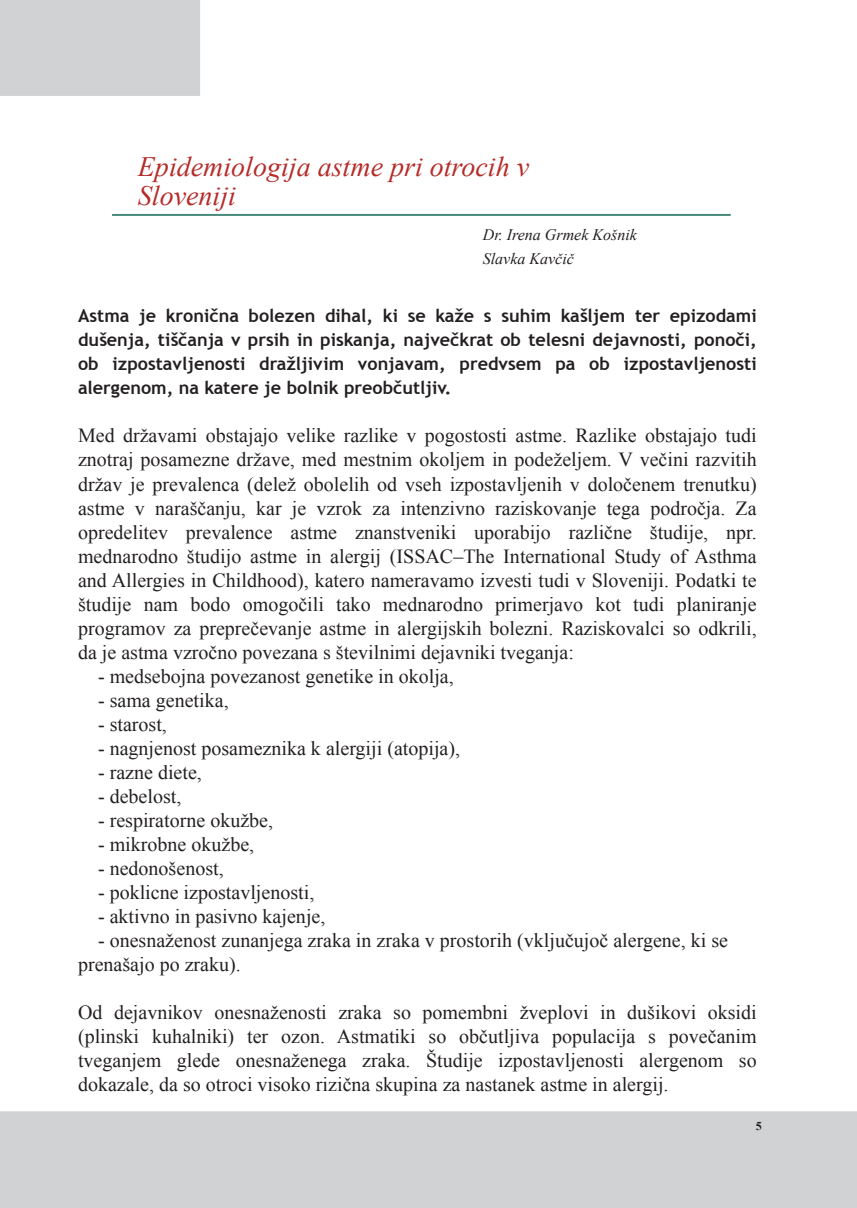
<style>
.page{position:relative;width:857px;height:1208px;background:#fff}
.page>*{position:absolute;margin:0;border:0;box-sizing:border-box;transform-origin:0 0}
.t1{font:italic 28px/28.8px "Times New Roman";color:#b52c2a}
.t2{font:20px/24px "Times New Roman";color:#231f20;text-align:justify}
.t3{font:700 18px/24px "Trebuchet MS";color:#231f20;text-align:justify}
.t4{font:italic 16px/24px "Times New Roman";color:#231f20}
.t5{font:700 12px "Times New Roman";color:#231f20}
</style>
<div class="page">
<div style="left:0;top:1111px;width:856px;height:97px;background:#d1d2d4"></div>
<div style="left:0;top:0;width:200px;height:96px;background:#d1d2d4"></div>
<hr style="left:112px;top:214px;width:618px;height:2px;background:#468a79">
<h1 class="t1" style="left:138px;top:152px;width:392px">Epidemiologija astme pri otrocih v<br>Sloveniji</h1>
<p class="t4" style="left:482px;top:223px;width:156px">Dr. Irena Grmek Košnik<br>Slavka Kavčič</p>
<p class="t3" style="left:78px;top:304px;width:679px">Astma je kronična bolezen dihal, ki se kaže s suhim kašljem ter epizodami dušenja, tiščanja v prsih in piskanja, največkrat ob telesni dejavnosti, ponoči, ob izpostavljenosti dražljivim vonjavam, predvsem pa ob izpostavljenosti alergenom, na katere je bolnik preobčutljiv.</p>
<p class="t2" style="left:78px;top:424px;width:679px">Med državami obstajajo velike razlike v pogostosti astme. Razlike obstajajo tudi znotraj posamezne države, med mestnim okoljem in podeželjem. V večini razvitih držav je prevalenca (delež obolelih od vseh izpostavljenih v določenem trenutku) astme v naraščanju, kar je vzrok za intenzivno raziskovanje tega področja. Za opredelitev prevalence astme znanstveniki uporabijo različne študije, npr. mednarodno študijo astme in alergij (ISSAC–The International Study of Asthma and Allergies in Childhood), katero nameravamo izvesti tudi v Sloveniji. Podatki te študije nam bodo omogočili tako mednarodno primerjavo kot tudi planiranje programov za preprečevanje astme in alergijskih bolezni. Raziskovalci so odkrili, da je astma vzročno povezana s številnimi dejavniki tveganja:</p>
<p class="t2" style="left:98px;top:664px;width:357px">- medsebojna povezanost genetike in okolja,</p>
<p class="t2" style="left:98px;top:688px;width:132px">- sama genetika,</p>
<p class="t2" style="left:98px;top:712px;width:70px">- starost,</p>
<p class="t2" style="left:98px;top:736px;width:363px">- nagnjenost posameznika k alergiji (atopija),</p>
<p class="t2" style="left:98px;top:760px;width:105px">- razne diete,</p>
<p class="t2" style="left:98px;top:784px;width:85px">- debelost,</p>
<p class="t2" style="left:98px;top:808px;width:176px">- respiratorne okužbe,</p>
<p class="t2" style="left:98px;top:832px;width:158px">- mikrobne okužbe,</p>
<p class="t2" style="left:98px;top:856px;width:127px">- nedonošenost,</p>
<p class="t2" style="left:98px;top:880px;width:218px">- poklicne izpostavljenosti,</p>
<p class="t2" style="left:98px;top:904px;width:229px">- aktivno in pasivno kajenje,</p>
<p class="t2" style="left:78px;top:928px;width:651px;text-indent:20px">- onesnaženost zunanjega zraka in zraka v prostorih (vključujoč alergene, ki se prenašajo po zraku).</p>
<p class="t2" style="left:78px;top:1000px;width:679px">Od dejavnikov onesnaženosti zraka so pomembni žveplovi in dušikovi oksidi (plinski kuhalniki) ter ozon. Astmatiki so občutljiva populacija s povečanim tveganjem glede onesnaženega zraka. Študije izpostavljenosti alergenom so dokazale, da so otroci visoko rizična skupina za nastanek astme in alergij.</p>
<p class="t5" style="left:755px;top:1119px;width:7px">5</p>
</div>
